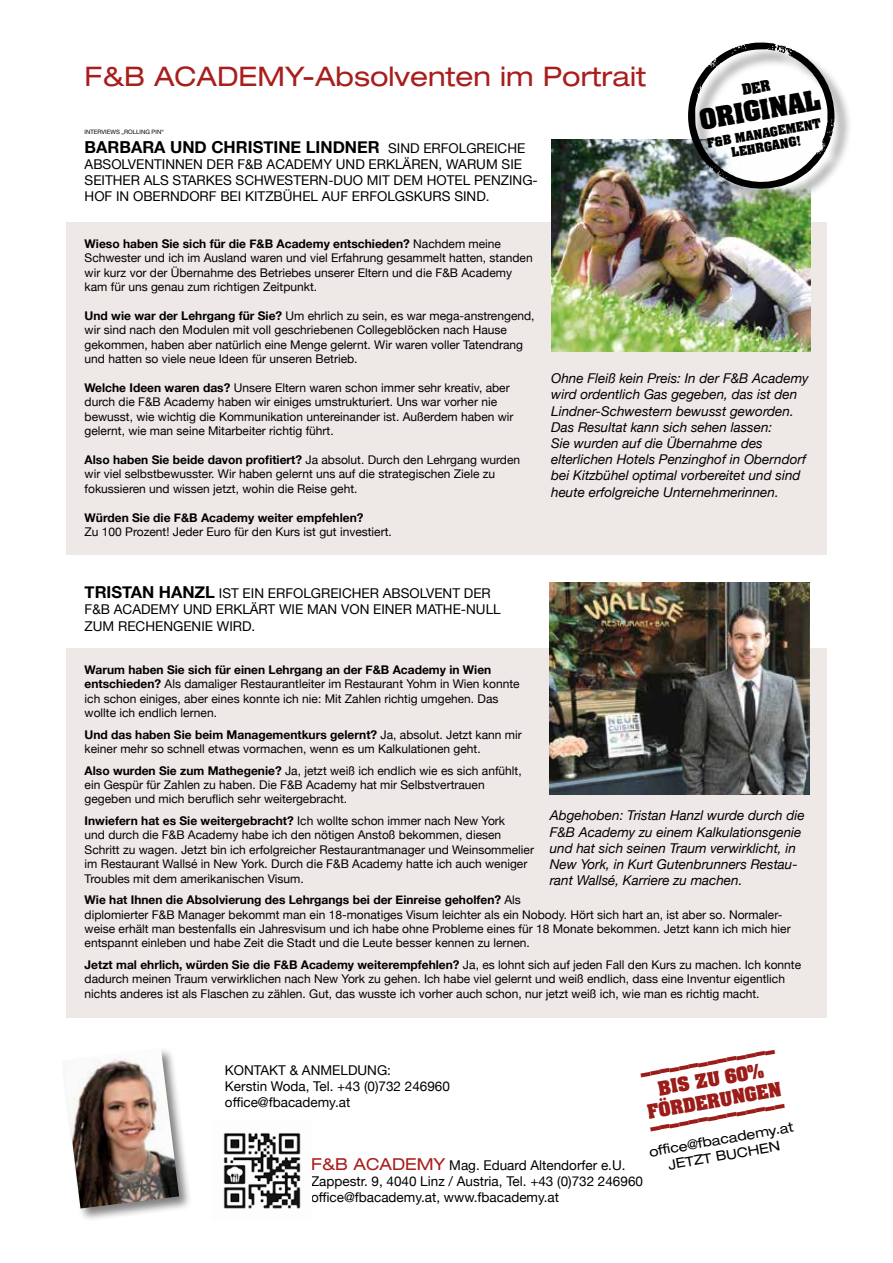
<style>
.page{position:relative;width:893px;height:1263px;background:#fff}
.page>*{position:absolute;margin:0;border:0;box-sizing:border-box;transform-origin:0 0}
.t1{font:expanded 27px "Helvetica Neue";color:#a81e1c}
.t2{font:700 23.85px "Aachen";color:#000}
.t3{font:700 19.35px "Aachen";color:#9b1c18}
.t4{font:700 16.95px/21.5px "Aachen";color:#9b1c18;text-align:center}
.t5{font:700 16.5px "Helvetica Neue";color:#000}
.t6{font:italic 13.5px/16.2px "Helvetica Neue";color:#000}
.t7{font:13.5px/16.2px "Helvetica Neue";color:#000}
.t8{font:expanded 13.5px/16.2px "Helvetica Neue";color:#000;text-align:center}
.t9{font:12px/14.4px "Helvetica Neue";color:#000}
.t10{font:700 12px "Helvetica Neue";color:#000}
.t11{font:700 11.25px/13.5px "Aachen";color:#000;text-align:center}
.t12{font:6px "Helvetica Neue";color:#000}
.s1{font-weight:400;font-size:13.5px}
.s2{font-weight:700}
.s3{font-weight:700;font-size:16.5px}
.s4{font-stretch:expanded;font-size:16.5px;color:#a81e1c}
</style>
<div class="page">
<img style="left:223px;top:1133px;width:78px;height:76px">
<div style="left:66px;top:648px;width:760px;height:370px;background:#eee8e7"></div>
<div style="left:66px;top:222px;width:760px;height:333px;background:#eee8e7"></div>
<img style="left:551px;top:139px;width:260px;height:213px">
<img style="left:550px;top:582px;width:259px;height:213px">
<div style="left:690px;top:45px;width:163px;height:162px;background:#000;opacity:.35"></div>
<div style="left:61px;top:1047px;width:132px;height:175px;background:#000;opacity:.5"></div>
<img style="left:62px;top:1049px;width:117px;height:159px">
<svg style="left:688px;top:42px;width:146px;height:148px"></svg>
<h1 class="t1" style="left:85px;top:60px;width:563px">F&amp;B ACADEMY-Absolventen im Portrait</h1>
<p class="t12" style="left:85px;top:127px;width:81px">INTERVIEWS „ROLLING PIN“</p>
<h3 class="t5" style="left:85px;top:132px;width:442px">BARBARA UND CHRISTINE LINDNER <span class="s1">SIND ERFOLGREICHE</span></h3>
<p class="t7" style="left:85px;top:155px;width:455px">ABSOLVENTINNEN DER F&amp;B ACADEMY UND ERKLÄREN, WARUM SIE<br>SEITHER ALS STARKES SCHWESTERN-DUO MIT DEM HOTEL PENZING-<br>HOF IN OBERNDORF BEI KITZBÜHEL AUF ERFOLGSKURS SIND.</p>
<p class="t9" style="left:85px;top:236px;width:450px"><span class="s2">Wieso haben Sie sich für die F&amp;B Academy entschieden?</span> Nachdem meine Schwester und ich im Ausland waren und viel Erfahrung gesammelt hatten, standen wir kurz vor der Übernahme des Betriebes unserer Eltern und die F&amp;B Academy kam für uns genau zum richtigen Zeitpunkt.</p>
<p class="t9" style="left:85px;top:308px;width:451px"><span class="s2">Und wie war der Lehrgang für Sie?</span> Um ehrlich zu sein, es war mega-anstrengend, wir sind nach den Modulen mit voll geschriebenen Collegeblöcken nach Hause gekommen, haben aber natürlich eine Menge gelernt. Wir waren voller Tatendrang und hatten so viele neue Ideen für unseren Betrieb.</p>
<p class="t9" style="left:85px;top:380px;width:430px"><span class="s2">Welche Ideen waren das?</span> Unsere Eltern waren schon immer sehr kreativ, aber durch die F&amp;B Academy haben wir einiges umstrukturiert. Uns war vorher nie bewusst, wie wichtig die Kommunikation untereinander ist. Außerdem haben wir gelernt, wie man seine Mitarbeiter richtig führt.</p>
<p class="t9" style="left:85px;top:452px;width:437px"><span class="s2">Also haben Sie beide davon profitiert?</span> Ja absolut. Durch den Lehrgang wurden wir viel selbstbewusster. Wir haben gelernt uns auf die strategischen Ziele zu fokussieren und wissen jetzt, wohin die Reise geht.</p>
<p class="t10" style="left:85px;top:506px;width:280px">Würden Sie die F&amp;B Academy weiter empfehlen?</p>
<p class="t9" style="left:85px;top:524px;width:309px">Zu 100 Prozent! Jeder Euro für den Kurs ist gut investiert.</p>
<h2 class="t2" style="left:697px;top:103px;width:124px;rotate:-10deg">ORIGINAL</h2>
<p class="t11" style="left:706px;top:136px;width:117px;rotate:-10deg">F&amp;B MANAGEMENT<br>LEHRGANG!</p>
<p class="t6" style="left:551px;top:369px;width:259px">Ohne Fleiß kein Preis: In der F&amp;B Academy wird ordentlich Gas gegeben, das ist den Lindner-Schwestern bewusst geworden.<br>Das Resultat kann sich sehen lassen:<br>Sie wurden auf die Übernahme des elterlichen Hotels Penzinghof in Oberndorf bei Kitzbühel optimal vorbereitet und sind heute erfolgreiche Unternehmerinnen.</p>
<p class="t7" style="left:85px;top:584px;width:418px"><span class="s3">TRISTAN HANZL</span> IST EIN ERFOLGREICHER ABSOLVENT DER<br>F&amp;B ACADEMY UND ERKLÄRT WIE MAN VON EINER MATHE-NULL<br>ZUM RECHENGENIE WIRD.</p>
<p class="t9" style="left:85px;top:661px;width:436px"><span class="s2">Warum haben Sie sich für einen Lehrgang an der F&amp;B Academy in Wien entschieden?</span> Als damaliger Restaurantleiter im Restaurant Yohm in Wien konnte ich schon einiges, aber eines konnte ich nie: Mit Zahlen richtig umgehen. Das wollte ich endlich lernen.</p>
<p class="t9" style="left:85px;top:726px;width:439px"><span class="s2">Und das haben Sie beim Managementkurs gelernt?</span> Ja, absolut. Jetzt kann mir keiner mehr so schnell etwas vormachen, wenn es um Kalkulationen geht.</p>
<p class="t9" style="left:85px;top:762px;width:439px"><span class="s2">Also wurden Sie zum Mathegenie?</span> Ja, jetzt weiß ich endlich wie es sich anfühlt, ein Gespür für Zahlen zu haben. Die F&amp;B Academy hat mir Selbstvertrauen gegeben und mich beruflich sehr weitergebracht.</p>
<p class="t9" style="left:85px;top:813px;width:451px"><span class="s2">Inwiefern hat es Sie weitergebracht?</span> Ich wollte schon immer nach New York<br>und durch die F&amp;B Academy habe ich den nötigen Anstoß bekommen, diesen Schritt zu wagen. Jetzt bin ich erfolgreicher Restaurantmanager und Weinsommelier im Restaurant Wallsé in New York. Durch die F&amp;B Academy hatte ich auch weniger Troubles mit dem amerikanischen Visum.</p>
<p class="t9" style="left:85px;top:892px;width:708px"><span class="s2">Wie hat Ihnen die Absolvierung des Lehrgangs bei der Einreise geholfen?</span> Als<br>diplomierter F&amp;B Manager bekommt man ein 18-monatiges Visum leichter als ein Nobody. Hört sich hart an, ist aber so. Normaler&shy;weise erhält man bestenfalls ein Jahresvisum und ich habe ohne Probleme eines für 18 Monate bekommen. Jetzt kann ich mich hier entspannt einleben und habe Zeit die Stadt und die Leute besser kennen zu lernen.</p>
<p class="t9" style="left:85px;top:957px;width:718px"><span class="s2">Jetzt mal ehrlich, würden Sie die F&amp;B Academy weiterempfehlen?</span> Ja, es lohnt sich auf jeden Fall den Kurs zu machen. Ich konnte dadurch meinen Traum verwirklichen nach New York zu gehen. Ich habe viel gelernt und weiß endlich, dass eine Inventur eigentlich nichts anderes ist als Flaschen zu zählen. Gut, das wusste ich vorher auch schon, nur jetzt weiß ich, wie man es richtig macht.</p>
<p class="t6" style="left:550px;top:807px;width:257px">Abgehoben: Tristan Hanzl wurde durch die F&amp;B Academy zu einem Kalkulationsgenie und hat sich seinen Traum verwirklicht, in New York, in Kurt Gutenbrunners Restau&shy;rant Wallsé, Karriere zu machen.</p>
<h3 class="t3" style="left:638px;top:1060px;width:137px;rotate:-10deg">––––––––––––––</h3>
<h3 class="t4" style="left:642px;top:1080px;width:137px;rotate:-10deg">BIS ZU 60%<br>FÖRDERUNGEN</h3>
<p class="t7" style="left:225px;top:1061px;width:226px">KONTAKT &amp; ANMELDUNG:<br>Kerstin Woda, Tel. +43 (0)732 246960 office@fbacademy.at</p>
<h3 class="t3" style="left:648px;top:1114px;width:137px;rotate:-10deg">––––––––––––––</h3>
<p class="t8" style="left:648px;top:1144px;width:148px;rotate:-10deg">offi ce@fbacademy.at<br>JETZT BUCHEN</p>
<p class="t7" style="left:311px;top:1156px;width:333px"><span class="s4">F&amp;B ACADEMY</span> Mag. Eduard Altendorfer e.U.<br>Zappestr. 9, 4040 Linz / Austria, Tel. +43 (0)732 246960 office@fbacademy.at, www.fbacademy.at</p>
</div>
